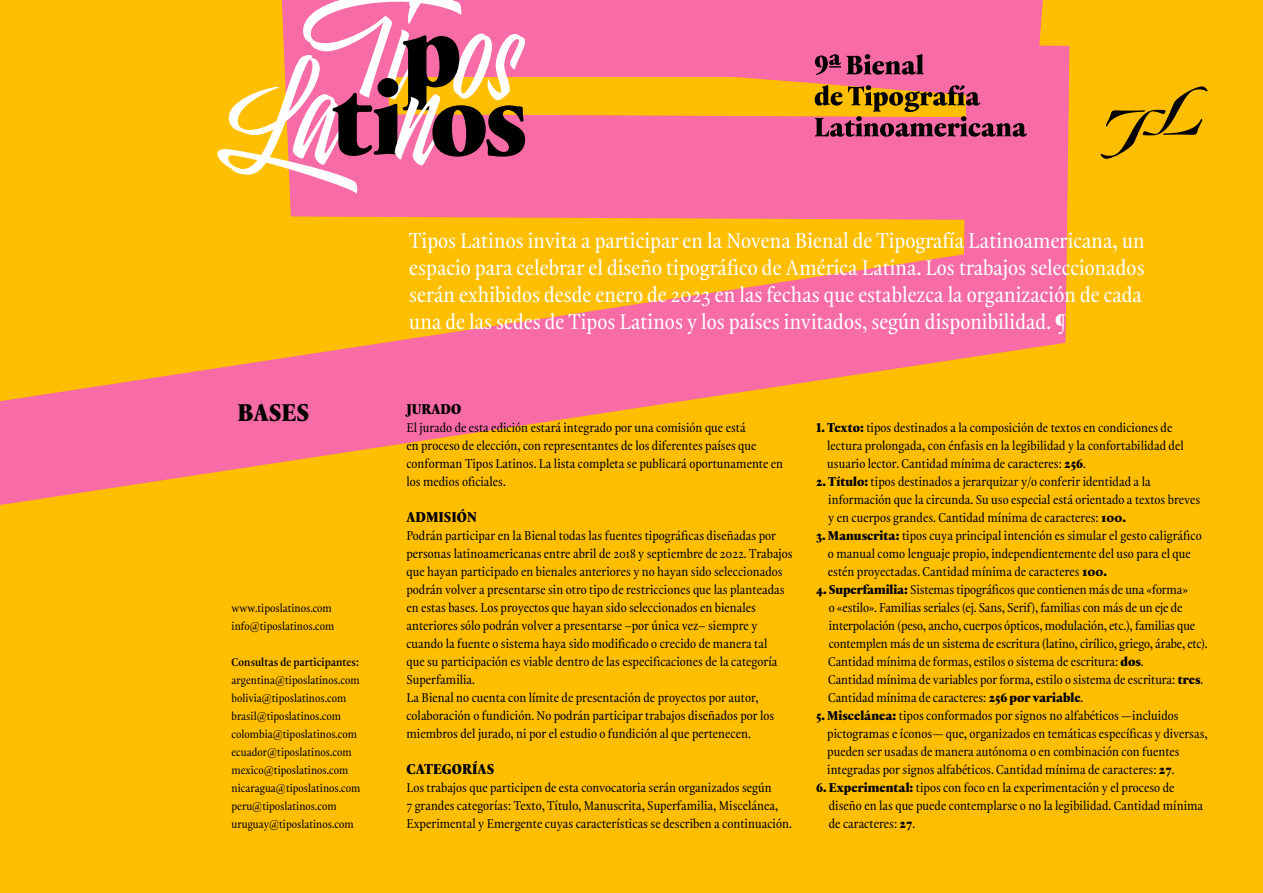
<style>
.page{position:relative;width:1263px;height:893px;background:#ffbf00}
.page>*{position:absolute;margin:0;border:0;box-sizing:border-box;transform-origin:0 0}
.t1{font:900 25.5px "Thesaurus Std";color:#000}
.t2{font:22.5px/27px "Thesaurus Std";color:#fff;text-align:justify}
.t3{font:900 15px "Thesaurus Std";color:#000}
.t4{font:13.5px/18px "Thesaurus Std";color:#000}
.t5{font:12px/18px "Thesaurus Std";color:#000}
.t6{font:500 12px "Thesaurus Std";color:#000}
.s1{font-weight:900}
</style>
<div class="page">
<svg style="left:0;top:1px;width:1101px;height:504px"></svg>
<svg style="left:217px;top:1px;width:309px;height:193px"></svg>
<svg style="left:815px;top:54px;width:109px;height:21px;background:#903e61"></svg>
<svg style="left:815px;top:85px;width:212px;height:52px"></svg>
<svg style="left:1101px;top:86px;width:106px;height:73px"></svg>
<h1 class="t1" style="left:238px;top:396px;width:73px">BASES</h1>
<p class="t5" style="left:232px;top:599px;width:104px">www.tiposlatinos.com info@tiposlatinos.com</p>
<p class="t6" style="left:232px;top:654px;width:129px">Consultas de participantes:</p>
<p class="t5" style="left:232px;top:671px;width:130px">argentina@tiposlatinos.com bolivia@tiposlatinos.com brasil@tiposlatinos.com colombia@tiposlatinos.com ecuador@tiposlatinos.com mexico@tiposlatinos.com nicaragua@tiposlatinos.com peru@tiposlatinos.com uruguay@tiposlatinos.com</p>
<p class="t2" style="left:409px;top:227px;width:737px">Tipos Latinos invita a participar en la Novena Bienal de Tipografía Latinoamericana, un espacio para celebrar el diseño tipográfico de América Latina. Los trabajos seleccionados serán exhibidos desde enero de 2023 en las fechas que establezca la organización de cada una de las sedes de Tipos Latinos y los países invitados, según disponibilidad. ¶</p>
<p class="t3" style="left:406px;top:399px;width:56px">JURADO</p>
<p class="t4" style="left:406px;top:418px;width:378px">El jurado de esta edición estará integrado por una comisión que está<br>en proceso de elección, con representantes de los diferentes países que conforman Tipos Latinos. La lista completa se publicará oportunamente en los medios oficiales.</p>
<p class="t3" style="left:406px;top:507px;width:72px">ADMISIÓN</p>
<p class="t4" style="left:406px;top:526px;width:388px">Podrán participar en la Bienal todas las fuentes tipográficas diseñadas por personas latinoamericanas entre abril de 2018 y septiembre de 2022. Trabajos que hayan participado en bienales anteriores y no hayan sido seleccionados podrán volver a presentarse sin otro tipo de restricciones que las planteadas en estas bases. Los proyectos que hayan sido seleccionados en bienales anteriores sólo podrán volver a presentarse –por única vez– siempre y cuando la fuente o sistema haya sido modificado o crecido de manera tal<br>que su participación es viable dentro de las especificaciones de la categoría Superfamilia.<br>La Bienal no cuenta con límite de presentación de proyectos por autor, colaboración o fundición. No podrán participar trabajos diseñados por los miembros del jurado, ni por el estudio o fundición al que pertenecen.</p>
<p class="t3" style="left:406px;top:759px;width:89px">CATEGORÍAS</p>
<p class="t4" style="left:406px;top:778px;width:387px">Los trabajos que participen de esta convocatoria serán organizados según<br>7 grandes categorías: Texto, Título, Manuscrita, Superfamilia, Miscelánea,<br>Experimental y Emergente cuyas características se describen a continuación.</p>
<p class="t4" style="left:827px;top:418px;width:358px;text-indent:-11px"><span class="s1">1. Texto:</span> tipos destinados a la composición de textos en condiciones de lectura prolongada, con énfasis en la legibilidad y la confortabilidad del usuario lector. Cantidad mínima de caracteres: <span class="s1">256</span>.</p>
<p class="t4" style="left:828px;top:472px;width:373px;text-indent:-12px"><span class="s1">2. Título:</span> tipos destinados a jerarquizar y/o conferir identidad a la información que la circunda. Su uso especial está orientado a textos breves y en cuerpos grandes. Cantidad mínima de caracteres: <span class="s1">100.</span></p>
<p class="t4" style="left:828px;top:526px;width:375px;text-indent:-12px"><span class="s1">3. Manuscrita:</span> tipos cuya principal intención es simular el gesto caligráfico o manual como lenguaje propio, independientemente del uso para el que estén proyectadas. Cantidad mínima de caracteres <span class="s1">100.</span></p>
<p class="t4" style="left:828px;top:580px;width:381px;text-indent:-12px"><span class="s1">4. Superfamilia:</span> Sistemas tipográficos que contienen más de una «forma»<br>o «estilo». Familias seriales (ej. Sans, Serif), familias con más de un eje de interpolación (peso, ancho, cuerpos ópticos, modulación, etc.), familias que contemplen más de un sistema de escritura (latino, cirílico, griego, árabe, etc).<br>Cantidad mínima de formas, estilos o sistema de escritura: <span class="s1">dos</span>.<br>Cantidad mínima de variables por forma, estilo o sistema de escritura: <span class="s1">tres</span>.<br>Cantidad mínima de caracteres: <span class="s1">256 por variable</span>.</p>
<p class="t4" style="left:827px;top:706px;width:382px;text-indent:-11px"><span class="s1">5. Miscelánea:</span> tipos conformados por signos no alfabéticos —incluidos pictogramas e íconos— que, organizados en temáticas específicas y diversas, pueden ser usadas de manera autónoma o en combinación con fuentes integradas por signos alfabéticos. Cantidad mínima de caracteres: <span class="s1">27</span>.</p>
<p class="t4" style="left:829px;top:778px;width:376px;text-indent:-13px"><span class="s1">6. Experimental:</span> tipos con foco en la experimentación y el proceso de diseño en las que puede contemplarse o no la legibilidad. Cantidad mínima de caracteres: <span class="s1">27</span>.</p>
</div>
